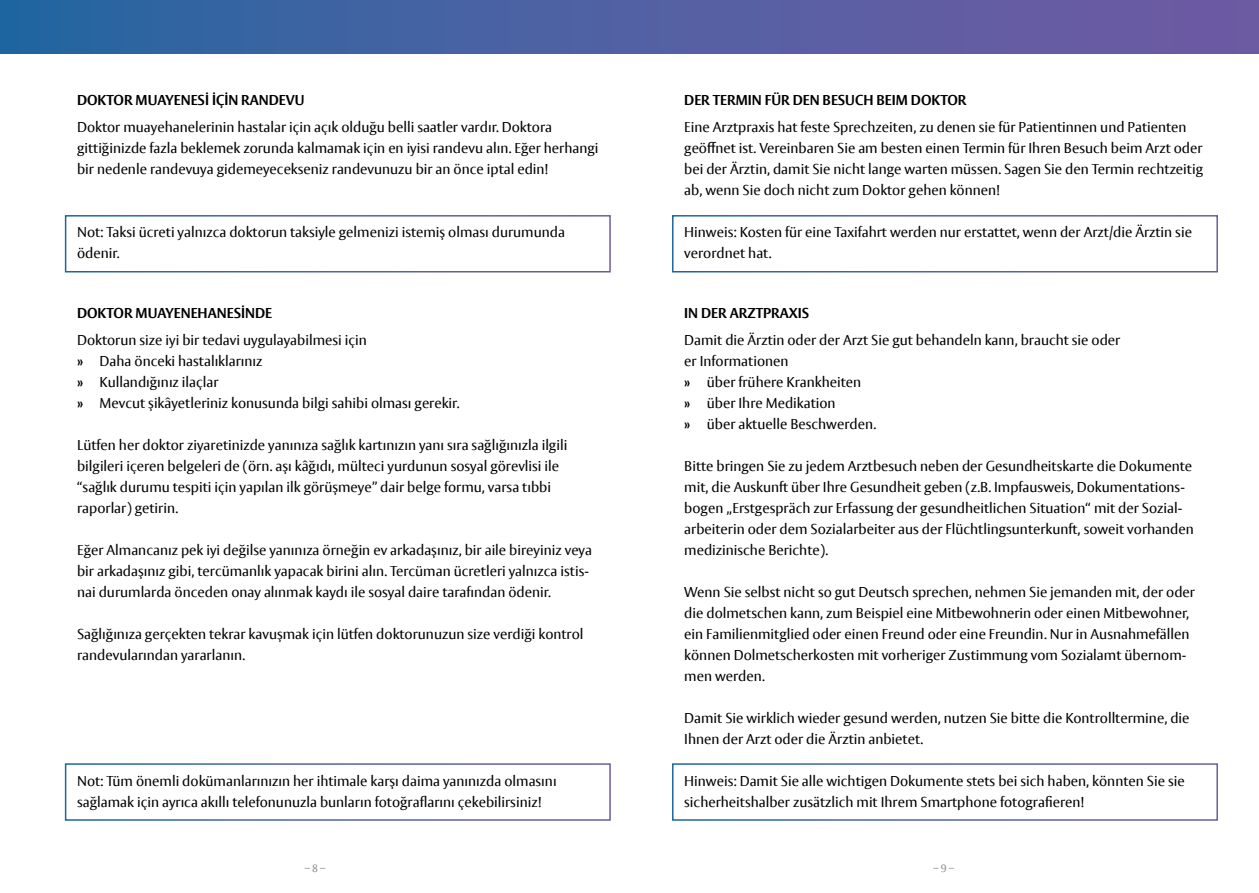
<style>
.page{position:relative;width:1259px;height:893px;background:#fff}
.page>*{position:absolute;margin:0;border:0;box-sizing:border-box;transform-origin:0 0}
.fließtext{font:14.25px/21px "Vesta Pro";color:#000}
.Zwischenüberschrift{font:700 14.25px "Vesta Pro";color:#000}
.t1{font:10.5px "Vesta Pro";color:#878787}
.s1{font-weight:700}
</style>
<div class="page">
<div style="left:0;top:0;width:1259px;height:54px;background:linear-gradient(to right,#2867a1,#745aa4)"></div>
<div style="left:672px;top:215px;width:546px;height:57px;border:2px solid #fff"></div>
<div style="left:65px;top:215px;width:546px;height:57px;border:2px solid #fff"></div>
<div style="left:672px;top:763px;width:546px;height:58px;border:2px solid #fff"></div>
<div style="left:65px;top:763px;width:546px;height:58px;border:2px solid #fff"></div>
<p class="Zwischenüberschrift" style="left:77px;top:91px;width:229px">DOKTOR MUAYENESİ İÇİN RANDEVU</p>
<p class="fließtext" style="left:77px;top:116px;width:523px">Doktor muayehanelerinin hastalar için açık olduğu belli saatler vardır. Doktora gittiğinizde fazla beklemek zorunda kalmamak için en iyisi randevu alın. Eğer herhangi bir nedenle randevuya gidemeyecekseniz randevunuzu bir an önce iptal edin!</p>
<p class="fließtext" style="left:77px;top:221px;width:489px">Not: Taksi ücreti yalnızca doktorun taksiyle gelmenizi istemiş olması durumunda ödenir.</p>
<p class="Zwischenüberschrift" style="left:77px;top:304px;width:196px">DOKTOR MUAYENEHANESİNDE</p>
<p class="fließtext" style="left:77px;top:329px;width:291px">Doktorun size iyi bir tedavi uygulayabilmesi için</p>
<p class="fließtext" style="left:77px;top:350px;width:187px"><span class="s1">»</span> Daha önceki hastalıklarınız</p>
<p class="fließtext" style="left:77px;top:371px;width:143px"><span class="s1">»</span> Kullandığınız ilaçlar</p>
<p class="fließtext" style="left:77px;top:392px;width:384px"><span class="s1">»</span> Mevcut şikâyetleriniz konusunda bilgi sahibi olması gerekir.</p>
<p class="fließtext" style="left:77px;top:434px;width:492px">Lütfen her doktor ziyaretinizde yanınıza sağlık kartınızın yanı sıra sağlığınızla ilgili bilgileri içeren belgeleri de (örn. aşı kâğıdı, mülteci yurdunun sosyal görevlisi ile “sağlık durumu tespiti için yapılan ilk görüşmeye” dair belge formu, varsa tıbbi raporlar) getirin.</p>
<p class="fließtext" style="left:77px;top:539px;width:516px">Eğer Almancanız pek iyi değilse yanınıza örneğin ev arkadaşınız, bir aile bireyiniz veya bir arkadaşınız gibi, tercümanlık yapacak birini alın. Tercüman ücretleri yalnızca istis&shy;nai durumlarda önceden onay alınmak kaydı ile sosyal daire tarafından ödenir.</p>
<p class="fließtext" style="left:77px;top:623px;width:508px">Sağlığınıza gerçekten tekrar kavuşmak için lütfen doktorunuzun size verdiği kontrol randevularından yararlanın.</p>
<p class="fließtext" style="left:77px;top:770px;width:481px">Not: Tüm önemli dokümanlarınızın her ihtimale karşı daima yanınızda olmasını sağlamak için ayrıca akıllı telefonunuzla bunların fotoğraflarını çekebilirsiniz!</p>
<p class="Zwischenüberschrift" style="left:684px;top:91px;width:283px">DER TERMIN FÜR DEN BESUCH BEIM DOKTOR</p>
<p class="fließtext" style="left:684px;top:116px;width:520px">Eine Arztpraxis hat feste Sprechzeiten, zu denen sie für Patientinnen und Patienten geöffnet ist. Vereinbaren Sie am besten einen Termin für Ihren Besuch beim Arzt oder bei der Ärztin, damit Sie nicht lange warten müssen. Sagen Sie den Termin rechtzeitig ab, wenn Sie doch nicht zum Doktor gehen können!</p>
<p class="fließtext" style="left:684px;top:221px;width:509px">Hinweis: Kosten für eine Taxifahrt werden nur erstattet, wenn der Arzt/die Ärztin sie verordnet hat.</p>
<p class="Zwischenüberschrift" style="left:684px;top:304px;width:127px">IN DER ARZTPRAXIS</p>
<p class="fließtext" style="left:684px;top:329px;width:438px">Damit die Ärztin oder der Arzt Sie gut behandeln kann, braucht sie oder er Informationen</p>
<p class="fließtext" style="left:684px;top:371px;width:178px"><span class="s1">»</span> über frühere Krankheiten</p>
<p class="fließtext" style="left:684px;top:392px;width:153px"><span class="s1">»</span> über Ihre Medikation</p>
<p class="fließtext" style="left:684px;top:413px;width:193px"><span class="s1">»</span> über aktuelle Beschwerden.</p>
<p class="fließtext" style="left:684px;top:455px;width:511px">Bitte bringen Sie zu jedem Arztbesuch neben der Gesundheitskarte die Dokumente mit, die Auskunft über Ihre Gesundheit geben (z.B. Impfausweis, Dokumentations&shy;bogen „Erstgespräch zur Erfassung der gesundheitlichen Situation“ mit der Sozial&shy;arbeiterin oder dem Sozialarbeiter aus der Flüchtlingsunterkunft, soweit vorhanden medizinische Berichte).</p>
<p class="fließtext" style="left:684px;top:581px;width:512px">Wenn Sie selbst nicht so gut Deutsch sprechen, nehmen Sie jemanden mit, der oder die dolmetschen kann, zum Beispiel eine Mitbewohnerin oder einen Mitbewohner, ein Familienmitglied oder einen Freund oder eine Freundin. Nur in Ausnahmefällen können Dolmetscherkosten mit vorheriger Zustimmung vom Sozialamt übernom&shy;men werden.</p>
<p class="fließtext" style="left:684px;top:707px;width:507px">Damit Sie wirklich wieder gesund werden, nutzen Sie bitte die Kontrolltermine, die<br>Ihnen der Arzt oder die Ärztin anbietet.</p>
<p class="fließtext" style="left:684px;top:770px;width:502px">Hinweis: Damit Sie alle wichtigen Dokumente stets bei sich haben, könnten Sie sie sicherheitshalber zusätzlich mit Ihrem Smartphone fotografieren!</p>
<p class="t1" style="left:305px;top:862px;width:22px">– 8 –</p>
<p class="t1" style="left:933px;top:862px;width:22px">– 9 –</p>
</div>
